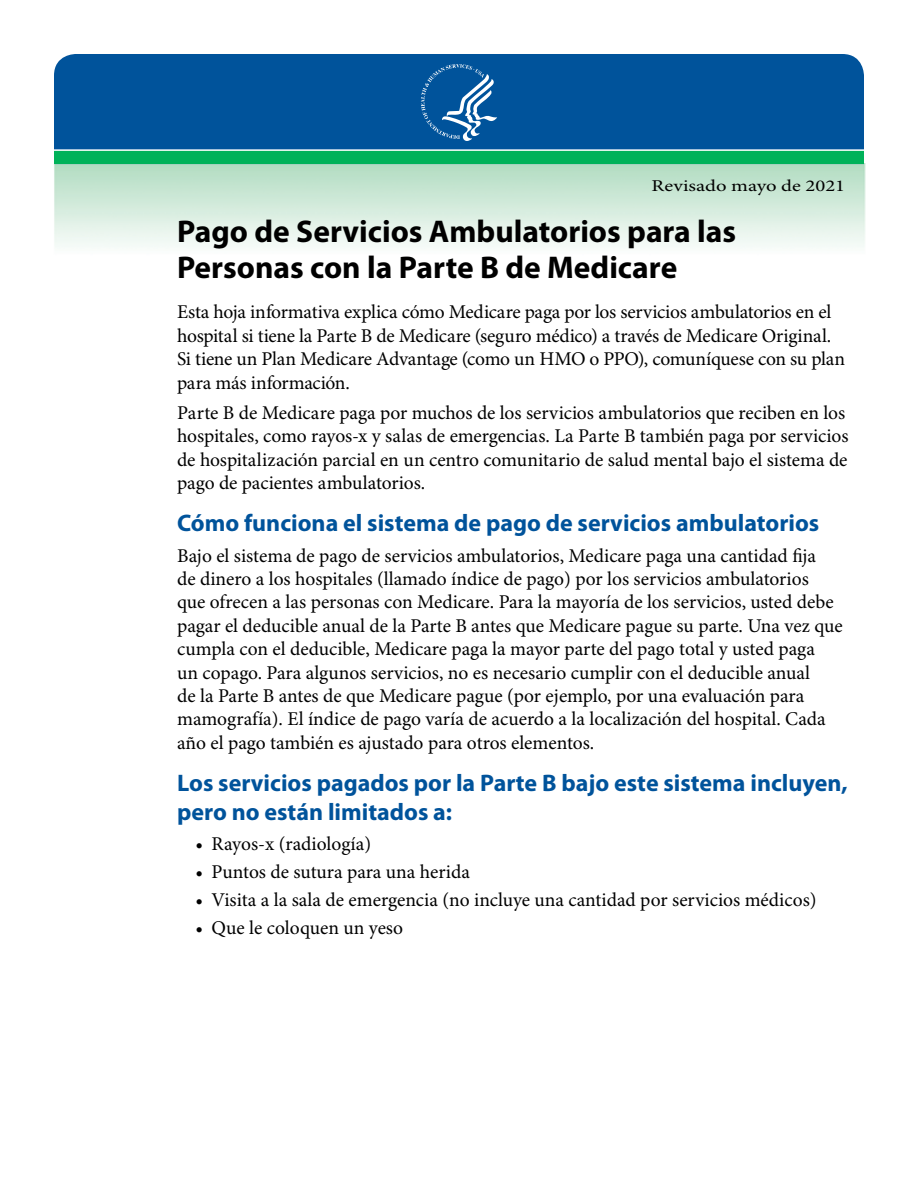
<style>
.page{position:relative;width:918px;height:1188px;background:#fff}
.page>*{position:absolute;margin:0;border:0;box-sizing:border-box;transform-origin:0 0}
.t1{font:700 31.5px/36px "Myriad Pro";color:#000}
.Fact_Sheet_Subheader{font:700 24px/28.8px "Myriad Pro";color:#00539b}
.Fact_Sheet_Text{font:19.5px/23.4px "Minion Pro";letter-spacing:-.005em;color:#000}
.t2{font:16.5px "Minion Pro";color:#000;scale:1.25 1}
</style>
<div class="page">
<div style="left:54px;top:54px;width:810px;height:95px;background:#00539b"></div>
<div style="left:54px;top:150px;width:810px;height:14px;background:#00b259"></div>
<hr style="left:54px;top:149px;width:810px;height:2px;background:#fff">
<svg style="left:421px;top:64px;width:76px;height:77px;background:#2a6fab"></svg>
<p class="t2" style="left:652px;top:176px;width:156px">Revisado mayo de 2021</p>
<p class="t1" style="left:177px;top:214px;width:561px">Pago de Servicios Ambulatorios para las<br>Personas con la Parte B de Medicare</p>
<p class="Fact_Sheet_Text" style="left:177px;top:301px;width:670px">Esta hoja informativa explica cómo Medicare paga por los servicios ambulatorios en el hospital si tiene la Parte B de Medicare (seguro médico) a través de Medicare Original.<br>Si tiene un Plan Medicare Advantage (como un HMO o PPO), comuníquese con su plan para más información.</p>
<p class="Fact_Sheet_Text" style="left:177px;top:402px;width:673px">Parte B de Medicare paga por muchos de los servicios ambulatorios que reciben en los hospitales, como rayos-x y salas de emergencias. La Parte B también paga por servicios de hospitalización parcial en un centro comunitario de salud mental bajo el sistema de pago de pacientes ambulatorios.</p>
<h1 class="Fact_Sheet_Subheader" style="left:177px;top:509px;width:644px">Cómo funciona el sistema de pago de servicios ambulatorios</h1>
<p class="Fact_Sheet_Text" style="left:177px;top:545px;width:667px">Bajo el sistema de pago de servicios ambulatorios, Medicare paga una cantidad fija<br>de dinero a los hospitales (llamado índice de pago) por los servicios ambulatorios<br>que ofrecen a las personas con Medicare. Para la mayoría de los servicios, usted debe pagar el deducible anual de la Parte B antes que Medicare pague su parte. Una vez que cumpla con el deducible, Medicare paga la mayor parte del pago total y usted paga<br>un copago. Para algunos servicios, no es necesario cumplir con el deducible anual<br>de la Parte B antes de que Medicare pague (por ejemplo, por una evaluación para mamografía). El índice de pago varía de acuerdo a la localización del hospital. Cada año el pago también es ajustado para otros elementos.</p>
<h2 class="Fact_Sheet_Subheader" style="left:177px;top:769px;width:672px">Los servicios pagados por la Parte B bajo este sistema incluyen, pero no están limitados a:</h2>
<p class="Fact_Sheet_Text" style="left:195px;top:833px;width:177px">• Rayos-x (radiología)</p>
<p class="Fact_Sheet_Text" style="left:195px;top:861px;width:276px">• Puntos de sutura para una herida</p>
<p class="Fact_Sheet_Text" style="left:195px;top:889px;width:623px">• Visita a la sala de emergencia (no incluye una cantidad por servicios médicos)</p>
<p class="Fact_Sheet_Text" style="left:195px;top:917px;width:209px">• Que le coloquen un yeso</p>
</div>
